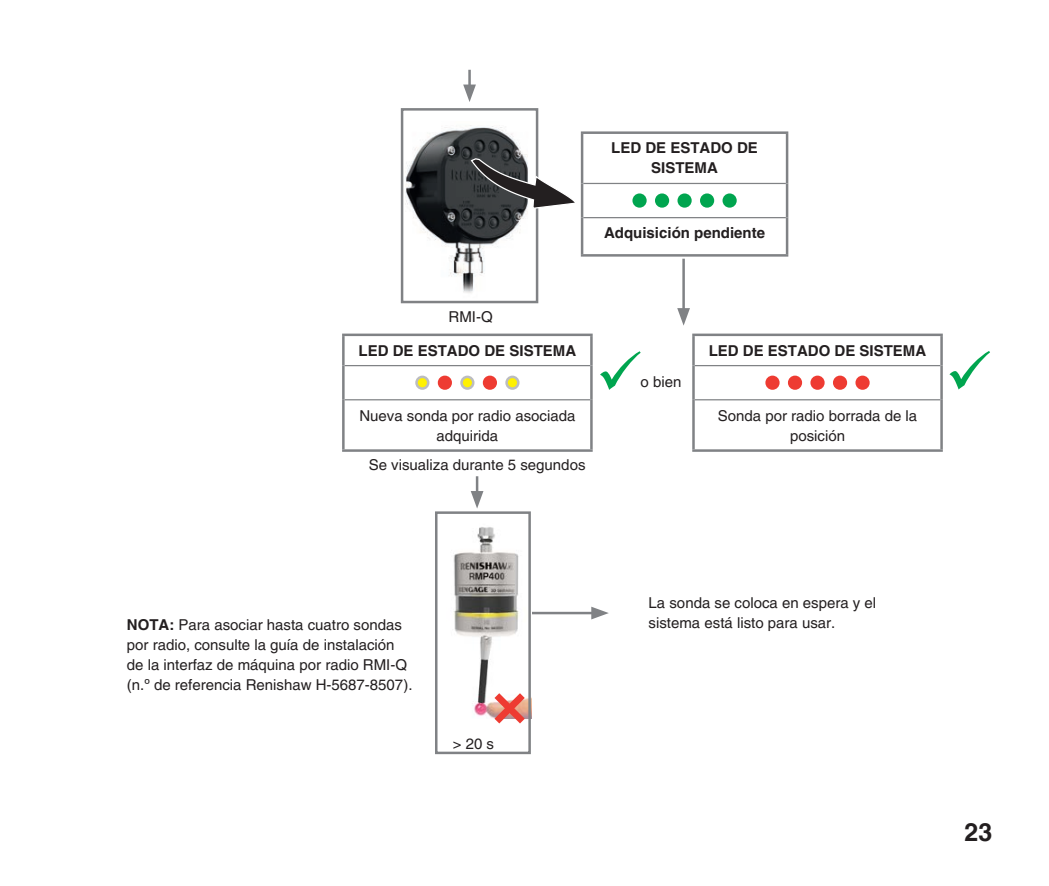
<style>
.page{position:relative;width:1049px;height:886px;background:#fff}
.page>*{position:absolute;margin:0;border:0;box-sizing:border-box;transform-origin:0 0}
._7_pt_centred_bold{font:700 60px "Helvetica LT Pro";color:#ee3b32}
.t1{font:700 25px "Helvetica LT Pro";color:#231f20}
.Note_without_lines{font:15px/20px "Helvetica LT Pro";color:#231f20}
.Trigger_Logic{font:700 15px/20px "Helvetica LT Pro";color:#231f20;text-align:center}
.Trigger_Logic-2{font:15px/20px "Helvetica LT Pro";color:#231f20;text-align:center}
._7_pt_left{font:15px/20px "Helvetica LT Pro";color:#231f20}
._7_pt_centred{font:15px "Helvetica LT Pro";color:#231f20}
._6_pt_centred{font:15px "Helvetica LT Pro";color:#231f20}
.s1{font-weight:700}
</style>
<div class="page">
<img style="left:405px;top:125px;width:123px;height:168px">
<hr style="left:468px;top:70px;width:3px;height:18px;background:#808285">
<svg style="left:463px;top:85px;width:13px;height:17px"></svg>
<div style="left:401px;top:108px;width:137px;height:195px;border:2px solid #808285"></div>
<svg style="left:470px;top:157px;width:105px;height:53px"></svg>
<hr style="left:530px;top:612px;width:65px;height:2px;background:#808285">
<svg style="left:591px;top:607px;width:18px;height:12px"></svg>
<svg style="left:471px;top:476px;width:12px;height:32px"></svg>
<img style="left:453px;top:527px;width:75px;height:191px">
<div style="left:435px;top:511px;width:96px;height:243px;border:2px solid #808285"></div>
<hr style="left:682px;top:259px;width:3px;height:53px;background:#808285">
<svg style="left:677px;top:308px;width:13px;height:18px"></svg>
<hr style="left:581px;top:131px;width:207px;height:3px;background:#808285">
<hr style="left:581px;top:134px;width:2px;height:49px;background:#808285">
<hr style="left:786px;top:134px;width:2px;height:49px;background:#808285">
<hr style="left:581px;top:183px;width:2px;height:35px;background:#808285">
<hr style="left:786px;top:183px;width:2px;height:35px;background:#808285">
<hr style="left:581px;top:218px;width:2px;height:36px;background:#808285">
<hr style="left:786px;top:218px;width:2px;height:36px;background:#808285">
<hr style="left:581px;top:254px;width:207px;height:3px;background:#808285">
<hr style="left:583px;top:183px;width:203px;height:1px;background:#808285">
<hr style="left:583px;top:217px;width:203px;height:1px;background:#808285">
<div style="left:634px;top:195px;width:11px;height:11px;background:#00a54f;border-radius:50%"></div>
<div style="left:632px;top:193px;width:15px;height:15px;border:2px solid #00a54f;border-radius:50%"></div>
<div style="left:656px;top:195px;width:12px;height:11px;background:#00a54f;border-radius:50%"></div>
<div style="left:655px;top:193px;width:14px;height:15px;border:2px solid #00a54f;border-radius:50%"></div>
<div style="left:679px;top:195px;width:11px;height:11px;background:#00a54f;border-radius:50%"></div>
<div style="left:677px;top:193px;width:15px;height:15px;border:2px solid #00a54f;border-radius:50%"></div>
<div style="left:701px;top:195px;width:12px;height:11px;background:#00a54f;border-radius:50%"></div>
<div style="left:700px;top:193px;width:14px;height:15px;border:2px solid #00a54f;border-radius:50%"></div>
<div style="left:724px;top:195px;width:11px;height:11px;background:#00a54f;border-radius:50%"></div>
<div style="left:722px;top:193px;width:15px;height:15px;border:2px solid #00a54f;border-radius:50%"></div>
<hr style="left:342px;top:334px;width:251px;height:2px;background:#808285">
<hr style="left:342px;top:336px;width:3px;height:30px;background:#808285">
<hr style="left:590px;top:336px;width:3px;height:30px;background:#808285">
<hr style="left:342px;top:366px;width:3px;height:34px;background:#808285">
<hr style="left:590px;top:366px;width:3px;height:34px;background:#808285">
<hr style="left:342px;top:400px;width:3px;height:49px;background:#808285">
<hr style="left:590px;top:400px;width:3px;height:49px;background:#808285">
<hr style="left:342px;top:449px;width:251px;height:3px;background:#808285">
<hr style="left:345px;top:365px;width:245px;height:1px;background:#808285">
<hr style="left:345px;top:399px;width:245px;height:1px;background:#808285">
<svg style="left:416px;top:377px;width:12px;height:11px"></svg>
<div style="left:415px;top:376px;width:14px;height:14px;border:2px solid #bcbdc0;border-radius:50%"></div>
<div style="left:439px;top:377px;width:12px;height:11px;background:#ee3b32;border-radius:50%"></div>
<div style="left:438px;top:376px;width:14px;height:14px;border:2px solid #ee3b32;border-radius:50%"></div>
<svg style="left:461px;top:377px;width:12px;height:11px"></svg>
<div style="left:460px;top:376px;width:14px;height:14px;border:2px solid #bcbdc0;border-radius:50%"></div>
<div style="left:484px;top:377px;width:12px;height:11px;background:#ee3b32;border-radius:50%"></div>
<div style="left:483px;top:376px;width:14px;height:14px;border:2px solid #ee3b32;border-radius:50%"></div>
<svg style="left:507px;top:377px;width:11px;height:11px"></svg>
<div style="left:505px;top:376px;width:14px;height:14px;border:2px solid #bcbdc0;border-radius:50%"></div>
<hr style="left:692px;top:334px;width:251px;height:2px;background:#808285">
<hr style="left:692px;top:336px;width:3px;height:30px;background:#808285">
<hr style="left:940px;top:336px;width:3px;height:30px;background:#808285">
<hr style="left:692px;top:366px;width:3px;height:34px;background:#808285">
<hr style="left:940px;top:366px;width:3px;height:34px;background:#808285">
<hr style="left:692px;top:400px;width:3px;height:49px;background:#808285">
<hr style="left:940px;top:400px;width:3px;height:49px;background:#808285">
<hr style="left:692px;top:449px;width:251px;height:3px;background:#808285">
<hr style="left:695px;top:365px;width:245px;height:1px;background:#808285">
<hr style="left:695px;top:399px;width:245px;height:1px;background:#808285">
<div style="left:767px;top:377px;width:11px;height:11px;background:#ee3b32;border-radius:50%"></div>
<div style="left:765px;top:376px;width:14px;height:14px;border:2px solid #ee3b32;border-radius:50%"></div>
<div style="left:789px;top:377px;width:12px;height:11px;background:#ee3b32;border-radius:50%"></div>
<div style="left:788px;top:376px;width:14px;height:14px;border:2px solid #ee3b32;border-radius:50%"></div>
<div style="left:812px;top:377px;width:11px;height:11px;background:#ee3b32;border-radius:50%"></div>
<div style="left:810px;top:376px;width:14px;height:14px;border:2px solid #ee3b32;border-radius:50%"></div>
<div style="left:834px;top:377px;width:12px;height:11px;background:#ee3b32;border-radius:50%"></div>
<div style="left:833px;top:376px;width:14px;height:14px;border:2px solid #ee3b32;border-radius:50%"></div>
<div style="left:857px;top:377px;width:11px;height:11px;background:#ee3b32;border-radius:50%"></div>
<div style="left:855px;top:376px;width:15px;height:14px;border:2px solid #ee3b32;border-radius:50%"></div>
<p class="Trigger_Logic" style="left:611px;top:138px;width:148px">LED DE ESTADO DE<br>SISTEMA</p>
<p class="Trigger_Logic" style="left:604px;top:223px;width:162px">Adquisición pendiente</p>
<p class="_7_pt_centred" style="left:448px;top:308px;width:46px">RMI-Q</p>
<p class="Trigger_Logic" style="left:359px;top:340px;width:219px">LED DE ESTADO DE SISTEMA</p>
<p class="Trigger_Logic-2" style="left:359px;top:405px;width:217px">Nueva sonda por radio asociada adquirida</p>
<p class="_7_pt_centred" style="left:369px;top:455px;width:218px">Se visualiza durante 5 segundos</p>
<p class="_7_pt_centred" style="left:641px;top:373px;width:42px">o bien</p>
<p class="Trigger_Logic" style="left:709px;top:340px;width:219px">LED DE ESTADO DE SISTEMA</p>
<p class="Trigger_Logic-2" style="left:718px;top:405px;width:201px">Sonda por radio borrada de la posición</p>
<p class="Note_without_lines" style="left:127px;top:614px;width:287px"><span class="s1">NOTA:</span> Para asociar hasta cuatro sondas por radio, consulte la guía de instalación de la interfaz de máquina por radio RMI-Q (n.º de referencia Renishaw H-5687-8507).</p>
<p class="_7_pt_centred_bold" style="left:492px;top:666px;width:37px">×</p>
<p class="_6_pt_centred" style="left:453px;top:735px;width:43px">&gt; 20 s</p>
<p class="_7_pt_left" style="left:649px;top:593px;width:229px">La sonda se coloca en espera y el sistema está listo para usar.</p>
<h2 class="t1" style="left:964px;top:817px;width:29px">23</h2>
</div>
